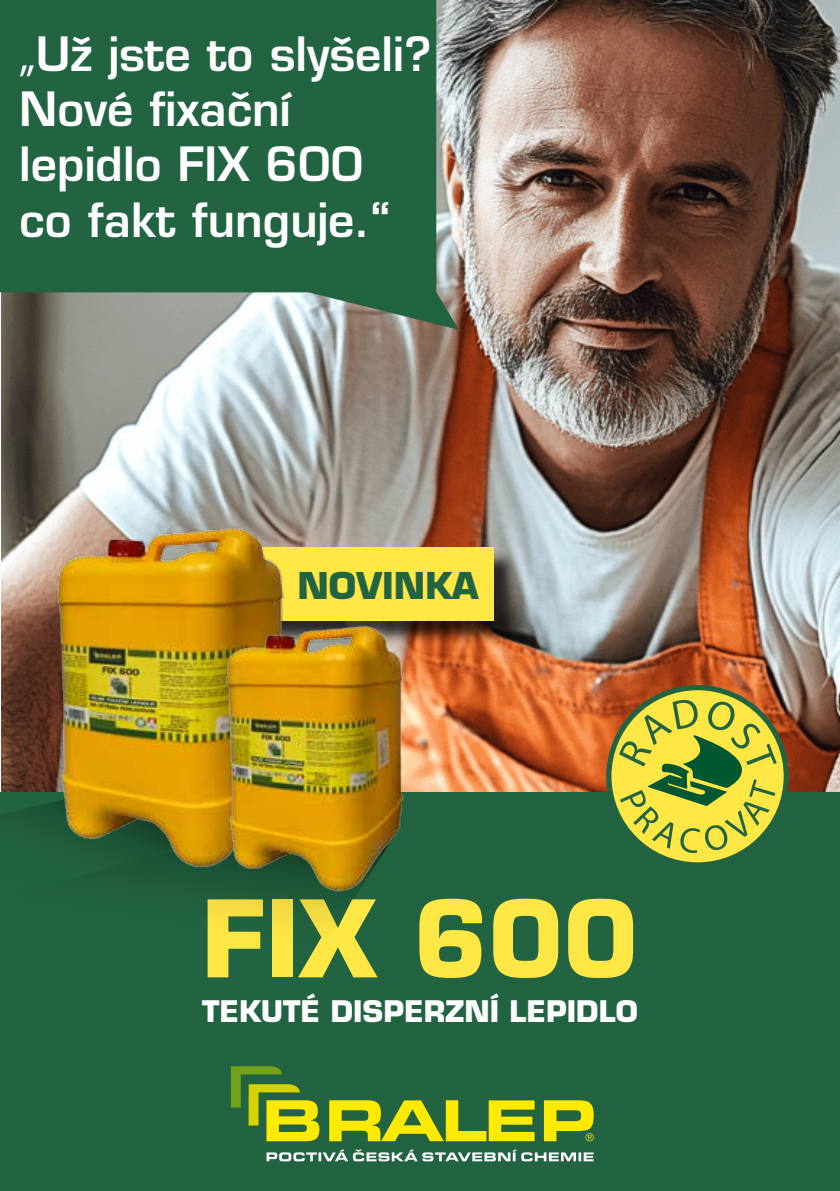
<style>
.page{position:relative;width:840px;height:1191px;background:#fff}
.page>*{position:absolute;margin:0;border:0;box-sizing:border-box;transform-origin:0 0}
.t1{font:700 104px "Eurostile CE";color:#ffe746}
.t2{font:600 46.2px/55.4px "Eurostile CE";color:#fff}
.t3{font:700 36px "Eurostile CE";color:#226441}
.t4{font:700 29px "Eurostile CE";color:#fff}
.s1{font-family:"Myriad Pro";font-weight:400}
</style>
<div class="page">
<img style="left:2px;top:0;width:837px;height:792px">
<div style="left:0;top:792px;width:839px;height:399px;background:#226441"></div>
<div style="left:0;top:0;width:436px;height:293px;background:#226441"></div>
<svg style="left:294px;top:289px;width:164px;height:41px;background:#738d7b"></svg>
<svg style="left:608px;top:687px;width:177px;height:178px;background:#ccc944"></svg>
<div style="left:606px;top:685px;width:182px;height:182px;border:5px solid #226441;border-radius:50%"></div>
<svg style="left:618px;top:699px;width:158px;height:154px;background:#b4b841"></svg>
<svg style="left:266px;top:1149px;width:327px;height:12px"></svg>
<svg style="left:231px;top:1066px;width:362px;height:75px"></svg>
<div style="left:252px;top:550px;width:266px;height:95px;background:#000;opacity:.75"></div>
<div style="left:249px;top:547px;width:244px;height:73px;background:#ffe746"></div>
<svg style="left:1px;top:779px;width:19px;height:36px"></svg>
<img style="left:20px;top:505px;width:275px;height:376px">
<img style="left:197px;top:609px;width:214px;height:292px">
<p class="t2" style="left:19px;top:26px;width:413px"><span class="s1">„</span>Už jste to slyšeli?<br>Nové fixační lepidlo FIX 600<br>co fakt funguje.“</p>
<p class="t3" style="left:297px;top:563px;width:183px">NOVINKA</p>
<h1 class="t1" style="left:202px;top:873px;width:437px">FIX 600</h1>
<p class="t4" style="left:202px;top:992px;width:437px">TEKUTÉ DISPERZNÍ LEPIDLO</p>
</div>
